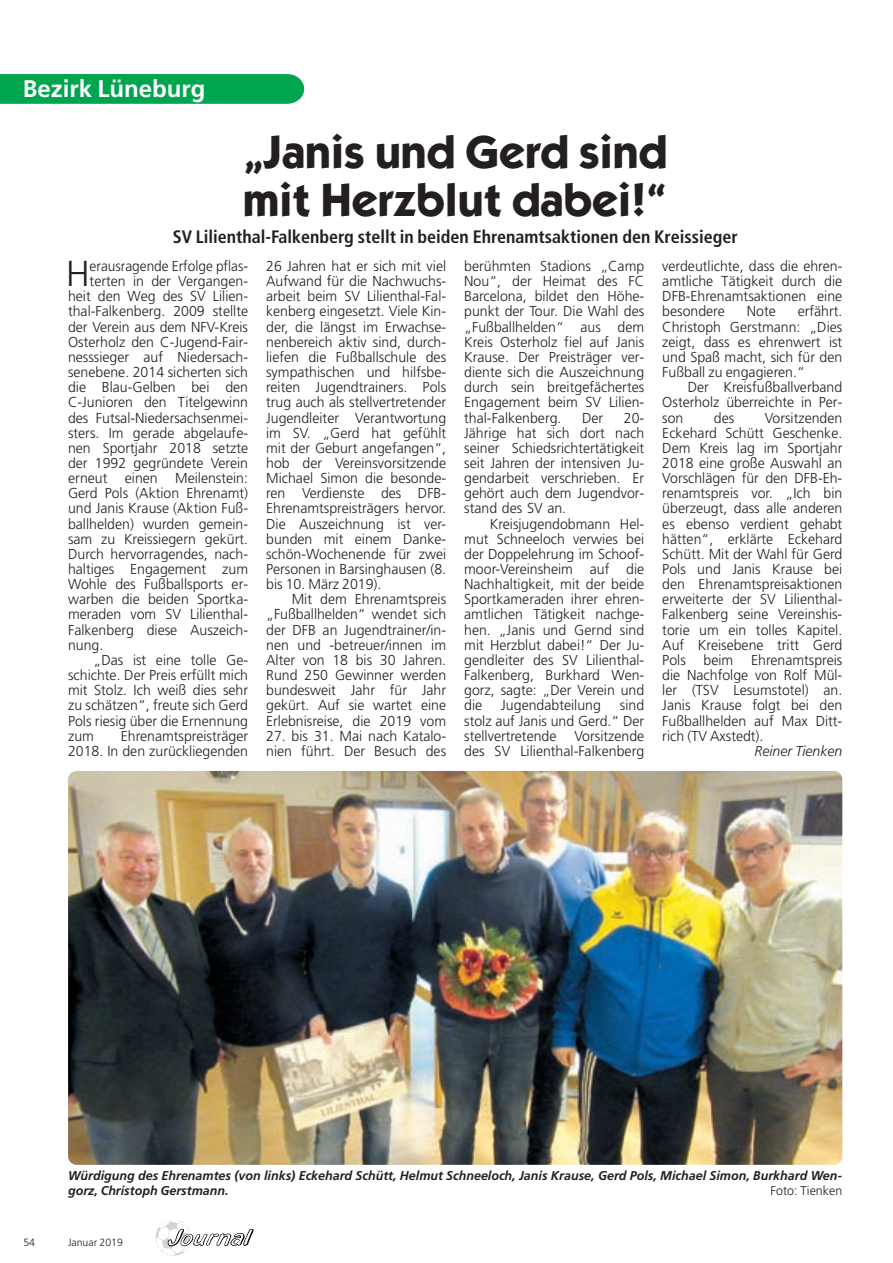
<style>
.page{position:relative;width:893px;height:1263px;background:#fff}
.page>*{position:absolute;margin:0;border:0;box-sizing:border-box;transform-origin:0 0}
.t1{font:700 46.5px/48px "Itc Kabel";color:#231f20}
.t2{font:300 36px "Frutiger";color:#231f20}
.t3{font:700 24px "Frutiger";color:#fff}
.t4{font:700 condensed 18px "Frutiger";color:#231f20}
.t5{font:300 14.4px/15.1px "Frutiger";color:#231f20;text-align:justify}
.t6{font:300 14.4px "Frutiger";color:#231f20;scale:.95 1}
.t7{font:italic 300 14.4px "Frutiger";color:#231f20}
.t8{font:italic 700 12.75px/15.1px "Frutiger";color:#231f20}
.t9{font:300 12.75px "Frutiger";color:#231f20}
.t10{font:300 10.5px "Frutiger";color:#231f20}
</style>
<div class="page">
<img style="left:155px;top:1220px;width:36px;height:36px;border-radius:50%">
<svg style="left:167px;top:1229px;width:87px;height:18px"></svg>
<svg style="left:0;top:74px;width:304px;height:30px;background:#04a652"></svg>
<img style="left:68px;top:771px;width:774px;height:394px;border-radius:9px">
<h3 class="t3" style="left:23px;top:79px;width:184px">Bezirk Lüneburg</h3>
<h1 class="t1" style="left:243px;top:131px;width:425px">„Janis und Gerd sind mit Herzblut dabei!“</h1>
<p class="t4" style="left:173px;top:229px;width:566px">SV Lilienthal-Falkenberg stellt in beiden Ehrenamtsaktionen den Kreissieger</p>
<h2 class="t2" style="left:66px;top:259px;width:25px">H</h2>
<p class="t6" style="left:90px;top:260px;width:168px">erausragende Erfolge pflas-</p>
<p class="t5" style="left:90px;top:275px;width:160px">terten in der Vergangen-</p>
<p class="t5" style="left:68px;top:290px;width:181px">heit den Weg des SV Lilien-</p>
<p class="t5" style="left:68px;top:305px;width:181px">thal-Falkenberg. 2009 stellte</p>
<p class="t5" style="left:68px;top:320px;width:181px">der Verein aus dem NFV-Kreis</p>
<p class="t5" style="left:68px;top:335px;width:181px">Osterholz den C-Jugend-Fair-</p>
<p class="t5" style="left:68px;top:350px;width:181px">nesssieger auf Niedersach-</p>
<p class="t5" style="left:68px;top:366px;width:181px">senebene. 2014 sicherten sich</p>
<p class="t5" style="left:68px;top:381px;width:181px">die Blau-Gelben bei den</p>
<p class="t5" style="left:68px;top:396px;width:181px">C-Junioren den Titelgewinn</p>
<p class="t5" style="left:68px;top:411px;width:181px">des Futsal-Niedersachsenmei-</p>
<p class="t5" style="left:68px;top:426px;width:181px">sters. Im gerade abgelaufe-</p>
<p class="t5" style="left:68px;top:441px;width:181px">nen Sportjahr 2018 setzte</p>
<p class="t5" style="left:68px;top:456px;width:181px">der 1992 gegründete Verein</p>
<p class="t5" style="left:68px;top:472px;width:181px">erneut einen Meilenstein:</p>
<p class="t5" style="left:68px;top:487px;width:181px">Gerd Pols (Aktion Ehrenamt)</p>
<p class="t5" style="left:68px;top:502px;width:181px">und Janis Krause (Aktion Fuß-</p>
<p class="t5" style="left:68px;top:517px;width:181px">ballhelden) wurden gemein-</p>
<p class="t5" style="left:68px;top:532px;width:181px">sam zu Kreissiegern gekürt.</p>
<p class="t5" style="left:68px;top:547px;width:181px">Durch hervorragendes, nach-</p>
<p class="t5" style="left:68px;top:563px;width:181px">haltiges Engagement zum</p>
<p class="t5" style="left:68px;top:578px;width:181px">Wohle des Fußballsports er-</p>
<p class="t5" style="left:68px;top:593px;width:181px">warben die beiden Sportka-</p>
<p class="t5" style="left:68px;top:608px;width:181px">meraden vom SV Lilienthal-</p>
<p class="t5" style="left:68px;top:623px;width:181px">Falkenberg diese Auszeich-</p>
<p class="t5" style="left:68px;top:638px;width:37px">nung.</p>
<p class="t5" style="left:94px;top:653px;width:156px">„Das ist eine tolle Ge-</p>
<p class="t5" style="left:68px;top:669px;width:181px">schichte. Der Preis erfüllt mich</p>
<p class="t5" style="left:68px;top:684px;width:181px">mit Stolz. Ich weiß dies sehr</p>
<p class="t5" style="left:68px;top:699px;width:181px">zu schätzen“, freute sich Gerd</p>
<p class="t5" style="left:68px;top:714px;width:181px">Pols riesig über die Ernennung</p>
<p class="t5" style="left:68px;top:729px;width:27px">zum</p>
<p class="t5" style="left:68px;top:729px;width:181px;text-align:right">Ehrenamtspreisträger<br>2018. In den zurückliegenden</p>
<p class="t5" style="left:266px;top:260px;width:181px">26 Jahren hat er sich mit viel Aufwand für die Nachwuchs&shy;arbeit beim SV Lilienthal-Fal&shy;kenberg eingesetzt. Viele Kin&shy;der, die längst im Erwachse&shy;nenbereich aktiv sind, durch&shy;liefen die Fußballschule des sympathischen und hilfsbe&shy;reiten Jugendtrainers. Pols trug auch als stellvertretender Jugendleiter Verantwortung im SV. „Gerd hat gefühlt mit der Geburt angefangen“, hob der Vereinsvorsitzende Michael Simon die besonde&shy;ren Verdienste des DFB-Ehrenamtspreisträgers hervor.<br>Die Auszeichnung ist ver&shy;bunden mit einem Danke&shy;schön-Wochenende für zwei Personen in Barsinghausen (8. bis 10. März 2019).</p>
<p class="t5" style="left:266px;top:593px;width:181px;text-indent:26px">Mit dem Ehrenamtspreis „Fußballhelden“ wendet sich der DFB an Jugendtrainer/in&shy;nen und -betreuer/innen im Alter von 18 bis 30 Jahren.<br>Rund 250 Gewinner werden bundesweit Jahr für Jahr gekürt. Auf sie wartet eine Erlebnisreise, die 2019 vom</p>
<p class="t5" style="left:266px;top:729px;width:181px">27. bis 31. Mai nach Katalo&shy;nien führt. Der Besuch des</p>
<p class="t5" style="left:464px;top:260px;width:181px">berühmten Stadions „Camp Nou“, der Heimat des FC Barcelona, bildet den Höhe&shy;punkt der Tour. Die Wahl des „Fußballhelden“ aus dem Kreis Osterholz fiel auf Janis Krause. Der Preisträger ver&shy;diente sich die Auszeichnung durch sein breitgefächertes Engagement beim SV Lilien&shy;thal-Falkenberg.</p>
<p class="t5" style="left:464px;top:411px;width:181px;text-indent:160px">20- Jährige hat sich dort nach seiner Schiedsrichtertätigkeit seit Jahren der intensiven Ju&shy;gendarbeit verschrieben. Er gehört auch dem Jugendvor&shy;stand des SV an.</p>
<p class="t5" style="left:464px;top:517px;width:181px;text-indent:26px">Kreisjugendobmann Hel&shy;mut Schneeloch verwies bei der Doppelehrung im Schoof&shy;moor-Vereinsheim auf die Nachhaltigkeit, mit der beide Sportkameraden ihrer ehren&shy;amtlichen Tätigkeit nachge&shy;hen. „Janis und Gernd sind mit Herzblut dabei!“ Der Ju&shy;gendleiter des SV Lilienthal-Falkenberg, Burkhard Wen&shy;gorz, sagte: „Der Verein und die</p>
<p class="t5" style="left:582px;top:411px;width:23px">Der</p>
<p class="t5" style="left:464px;top:699px;width:181px;text-indent:156px">sind stolz auf Janis und Gerd.“ Der stellvertretende Vorsitzende des SV Lilienthal-Falkenberg</p>
<p class="t5" style="left:501px;top:699px;width:101px">Jugendabteilung</p>
<p class="t5" style="left:662px;top:260px;width:181px">verdeutlichte, dass die ehren&shy;amtliche Tätigkeit durch die DFB-Ehrenamtsaktionen eine besondere</p>
<p class="t5" style="left:662px;top:305px;width:181px;text-indent:135px">erfährt.<br>Christoph Gerstmann: „Dies zeigt, dass es ehrenwert ist und Spaß macht, sich für den Fußball zu engagieren.“</p>
<p class="t5" style="left:662px;top:381px;width:181px;text-indent:26px">Der Kreisfußballverband Osterholz überreichte in Per&shy;son</p>
<p class="t5" style="left:746px;top:305px;width:31px">Note</p>
<p class="t5" style="left:662px;top:411px;width:181px;text-indent:102px">Vorsitzenden Eckehard Schütt Geschenke.<br>Dem Kreis lag im Sportjahr 2018 eine große Auswahl an Vorschlägen für den DFB-Eh&shy;renamtspreis vor. „Ich bin überzeugt, dass alle anderen es ebenso verdient gehabt hätten“, erklärte Eckehard Schütt. Mit der Wahl für Gerd Pols und Janis Krause bei den Ehrenamtspreisaktionen erweiterte der SV Lilienthal-Falkenberg seine Vereinshis&shy;torie um ein tolles Kapitel.<br>Auf Kreisebene tritt Gerd Pols beim Ehrenamtspreis die Nachfolge von Rolf Mül&shy;ler (TSV Lesumstotel) an.<br>Janis Krause folgt bei den Fußballhelden auf Max Ditt&shy;rich (TV Axstedt).</p>
<p class="t7" style="left:754px;top:745px;width:89px">Reiner Tienken</p>
<p class="t5" style="left:714px;top:411px;width:22px">des</p>
<p class="t8" style="left:68px;top:1169px;width:775px">Würdigung des Ehrenamtes (von links) Eckehard Schütt, Helmut Schneeloch, Janis Krause, Gerd Pols, Michael Simon, Burkhard Wen&shy;gorz, Christoph Gerstmann.</p>
<p class="t9" style="left:770px;top:1186px;width:73px">Foto: Tienken</p>
<p class="t10" style="left:23px;top:1238px;width:13px">54</p>
<p class="t10" style="left:68px;top:1238px;width:56px">Januar 2019</p>
</div>
